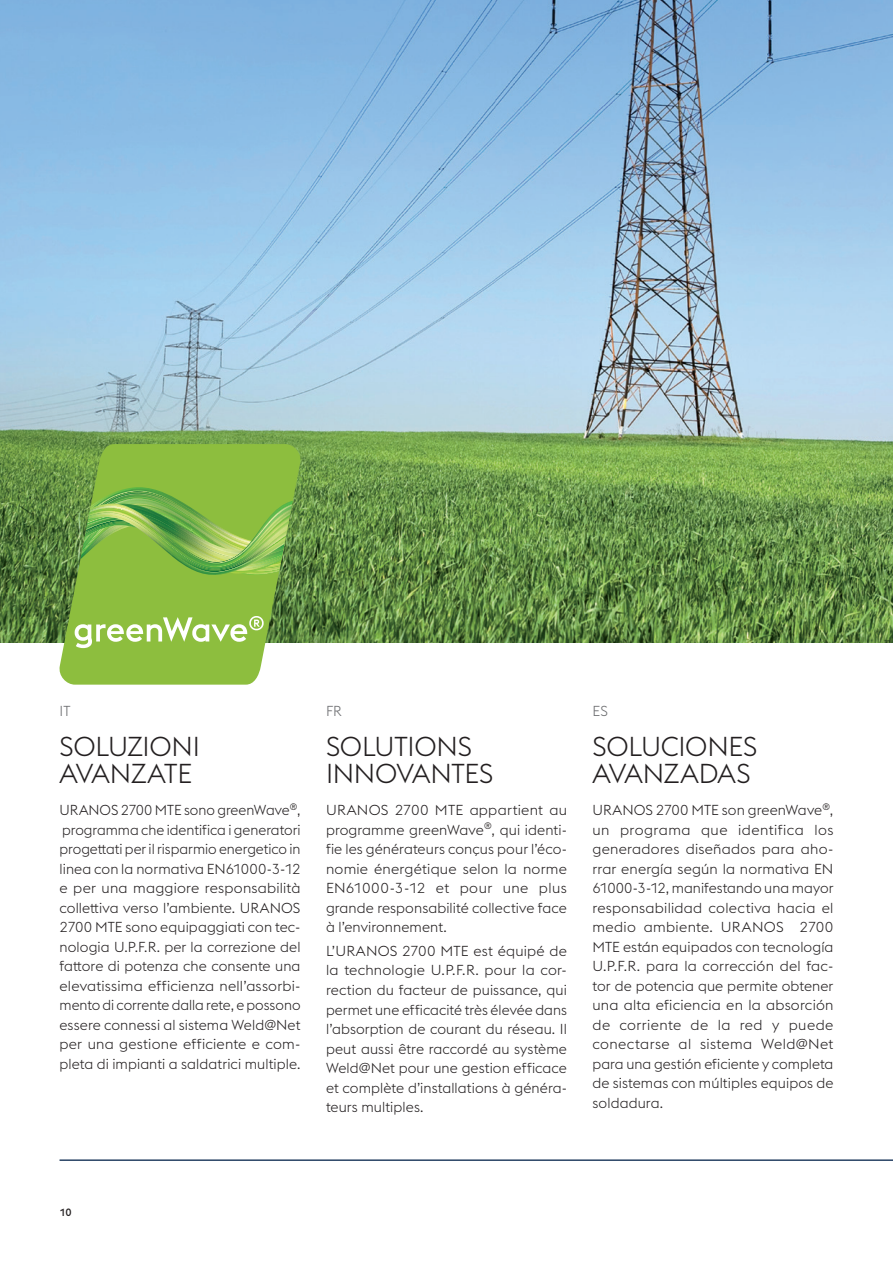
<style>
.page{position:relative;width:893px;height:1263px;background:#fff}
.page>*{position:absolute;margin:0;border:0;box-sizing:border-box;transform-origin:0 0}
.HL-2_single_column{font:300 27px/27px "voestalpine";letter-spacing:-.01em;color:#231f20}
.Copy_9_5_13_FR{font:300 14.25px/19.5px "voestalpine";letter-spacing:.005em;color:#231f20;text-align:justify}
.Copy_9_5_13_IT{font:300 14.25px/19.5px "voestalpine";letter-spacing:.005em;color:#231f20;text-align:justify}
.Copy_9_5_13_ES{font:300 14.25px/19.5px "voestalpine";letter-spacing:.005em;color:#231f20;text-align:justify}
.Language_single_colu{font:300 14.25px "voestalpine";color:#6c6d70}
.t1{font:500 10.5px "voestalpine";color:#231f20}
</style>
<div class="page">
<hr style="left:60px;top:1159px;width:833px;height:2px;background:#284264">
<img style="left:0;top:0;width:893px;height:643px">
<svg style="left:60px;top:444px;width:240px;height:241px;background:#89b549"></svg>
<svg style="left:75px;top:616px;width:189px;height:32px"></svg>
<svg style="left:80px;top:487px;width:213px;height:89px;background:#84b84c"></svg>
<p class="Language_single_colu" style="left:60px;top:703px;width:12px">IT</p>
<p class="HL-2_single_column" style="left:60px;top:733px;width:142px">SOLUZIONI<br>AVANZATE</p>
<p class="Copy_9_5_13_IT" style="left:60px;top:800px;width:242px">URANOS 2700 MTE sono greenWave<sup>®</sup>, programma che identifica i generatori progettati per il risparmio energetico in linea con la normativa EN61000-3-12 e per una maggiore responsabilità collettiva verso l’ambiente. URANOS 2700 MTE sono equipaggiati con tec&shy;nologia U.P.F.R. per la correzione del fattore di potenza che consente una elevatissima efficienza nell’assorbi&shy;mento di corrente dalla rete, e possono essere connessi al sistema Weld@Net per una gestione efficiente e com&shy;pleta di impianti a saldatrici multiple.</p>
<p class="Language_single_colu" style="left:326px;top:703px;width:17px">FR</p>
<p class="HL-2_single_column" style="left:326px;top:733px;width:169px">SOLUTIONS<br>INNOVANTES</p>
<p class="Copy_9_5_13_FR" style="left:326px;top:800px;width:242px">URANOS 2700 MTE appartient au programme greenWave<sup>®</sup>, qui identi&shy;fie les générateurs conçus pour l’éco&shy;nomie énergétique selon la norme EN61000-3-12 et pour une plus grande responsabilité collective face à l’environnement.</p>
<p class="Copy_9_5_13_FR" style="left:326px;top:941px;width:242px">L’URANOS 2700 MTE est équipé de la technologie U.P.F.R. pour la cor&shy;rection du facteur de puissance, qui permet une efficacité très élevée dans l’absorption de courant du réseau. Il peut aussi être raccordé au système Weld@Net pour une gestion efficace et complète d’installations à généra&shy;teurs multiples.</p>
<p class="Language_single_colu" style="left:592px;top:703px;width:17px">ES</p>
<p class="HL-2_single_column" style="left:592px;top:733px;width:166px">SOLUCIONES<br>AVANZADAS</p>
<p class="Copy_9_5_13_ES" style="left:592px;top:800px;width:242px">URANOS 2700 MTE son greenWave<sup>®</sup>, un programa que identifica los generadores diseñados para aho&shy;rrar energía según la normativa EN 61000-3-12, manifestando una mayor responsabilidad colectiva hacia el medio ambiente. URANOS 2700<br>MTE están equipados con tecnología U.P.F.R. para la corrección del fac&shy;tor de potencia que permite obtener una alta eficiencia en la absorción de corriente de la red y puede conectarse al sistema Weld@Net para una gestión eficiente y completa de sistemas con múltiples equipos de soldadura.</p>
<p class="t1" style="left:60px;top:1206px;width:14px">10</p>
</div>
